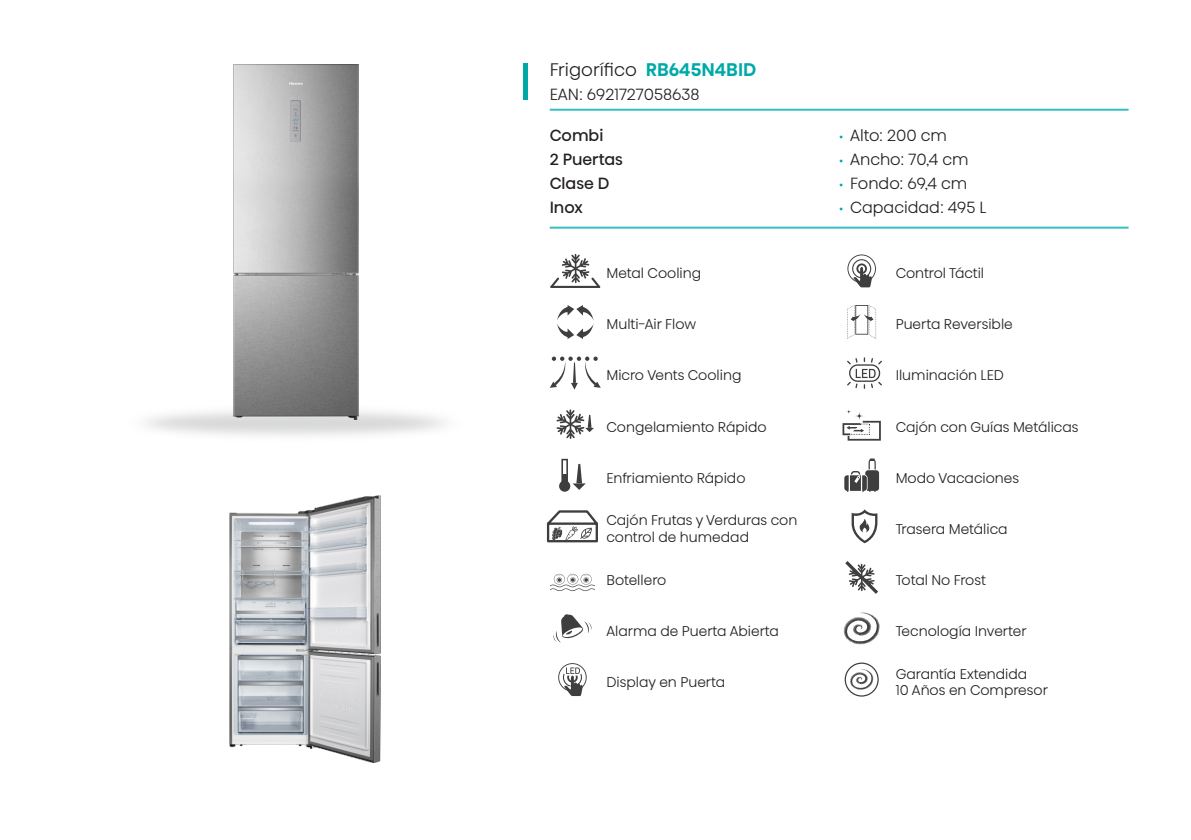
<style>
.page{position:relative;width:1191px;height:840px;background:#fff}
.page>*{position:absolute;margin:0;border:0;box-sizing:border-box;transform-origin:0 0}
.t1{font:300 18px "Hisense Alfabet";color:#231f20}
.t2{font:300 16px "Hisense Alfabet";color:#231f20}
.t3{font:16px/24px "Hisense Alfabet";color:#231f20}
.t4{font:300 14px/16.8px "Hisense Alfabet";color:#231f20}
.s1{font-weight:500;color:#00a9a7}
.s2{font-size:12px;color:#00a9a7}
</style>
<div class="page">
<div style="left:522px;top:63px;width:5px;height:36px;background:#00a9a7"></div>
<img style="left:229px;top:495px;width:151px;height:266px">
<img style="left:146px;top:393px;width:298px;height:43px">
<img style="left:233px;top:65px;width:125px;height:354px">
<hr style="left:550px;top:109px;width:578px;height:2px;background:#34bfc6">
<hr style="left:550px;top:226px;width:578px;height:2px;background:#34bfc6">
<svg style="left:551px;top:254px;width:49px;height:32px"></svg>
<hr style="left:550px;top:286px;width:50px;height:2px;background:#3e3e3f">
<svg style="left:847px;top:254px;width:29px;height:33px"></svg>
<svg style="left:557px;top:305px;width:37px;height:34px"></svg>
<svg style="left:847px;top:305px;width:29px;height:34px"></svg>
<svg style="left:550px;top:356px;width:51px;height:33px"></svg>
<svg style="left:847px;top:357px;width:35px;height:31px"></svg>
<svg style="left:556px;top:409px;width:38px;height:29px"></svg>
<svg style="left:852px;top:409px;width:14px;height:14px"></svg>
<svg style="left:842px;top:420px;width:39px;height:20px"></svg>
<svg style="left:561px;top:458px;width:25px;height:31px"></svg>
<div style="left:559px;top:480px;width:11px;height:11px;background:#3e3e3f;border-radius:50%"></div>
<div style="left:562px;top:473px;width:5px;height:8px;background:#3e3e3f"></div>
<svg style="left:844px;top:458px;width:35px;height:33px"></svg>
<svg style="left:546px;top:510px;width:52px;height:33px"></svg>
<svg style="left:851px;top:509px;width:26px;height:34px"></svg>
<svg style="left:550px;top:573px;width:45px;height:19px"></svg>
<svg style="left:845px;top:561px;width:33px;height:32px"></svg>
<svg style="left:553px;top:614px;width:38px;height:28px"></svg>
<svg style="left:843px;top:612px;width:37px;height:32px"></svg>
<svg style="left:558px;top:663px;width:28px;height:32px"></svg>
<svg style="left:844px;top:662px;width:34px;height:34px"></svg>
<p class="t1" style="left:550px;top:53px;width:208px">Frigorífico <span class="s1">RB645N4BID</span></p>
<p class="t2" style="left:550px;top:80px;width:151px">EAN: 6921727058638</p>
<p class="t3" style="left:550px;top:121px;width:75px">Combi<br>2 Puertas<br>Clase D<br>Inox</p>
<p class="t2" style="left:839px;top:120px;width:110px"><span class="s2">•</span> Alto: 200 cm</p>
<p class="t2" style="left:839px;top:144px;width:131px"><span class="s2">•</span> Ancho: 70,4 cm</p>
<p class="t2" style="left:839px;top:168px;width:130px"><span class="s2">•</span> Fondo: 69,4 cm</p>
<p class="t2" style="left:839px;top:192px;width:149px"><span class="s2">•</span> Capacidad: 495 L</p>
<p class="t4" style="left:606px;top:262px;width:96px">Metal Cooling</p>
<p class="t4" style="left:895px;top:262px;width:90px">Control Táctil</p>
<p class="t4" style="left:606px;top:314px;width:91px">Multi-Air Flow</p>
<p class="t4" style="left:895px;top:314px;width:119px">Puerta Reversible</p>
<p class="t4" style="left:606px;top:365px;width:136px">Micro Vents Cooling</p>
<p class="t4" style="left:895px;top:365px;width:110px">Iluminación LED</p>
<p class="t4" style="left:606px;top:416px;width:162px">Congelamiento Rápido</p>
<p class="t4" style="left:895px;top:416px;width:184px">Cajón con Guías Metálicas</p>
<p class="t4" style="left:606px;top:467px;width:140px">Enfriamiento Rápido</p>
<p class="t4" style="left:895px;top:467px;width:125px">Modo Vacaciones</p>
<p class="t4" style="left:606px;top:509px;width:192px">Cajón Frutas y Verduras con control de humedad</p>
<p class="t4" style="left:895px;top:518px;width:113px">Trasera Metálica</p>
<p class="t4" style="left:606px;top:569px;width:61px">Botellero</p>
<p class="t4" style="left:895px;top:569px;width:92px">Total No Frost</p>
<p class="t4" style="left:606px;top:620px;width:174px">Alarma de Puerta Abierta</p>
<p class="t4" style="left:895px;top:620px;width:132px">Tecnología Inverter</p>
<p class="t4" style="left:606px;top:671px;width:120px">Display en Puerta</p>
<p class="t4" style="left:895px;top:662px;width:154px">Garantía Extendida<br>10 Años en Compresor</p>
</div>
